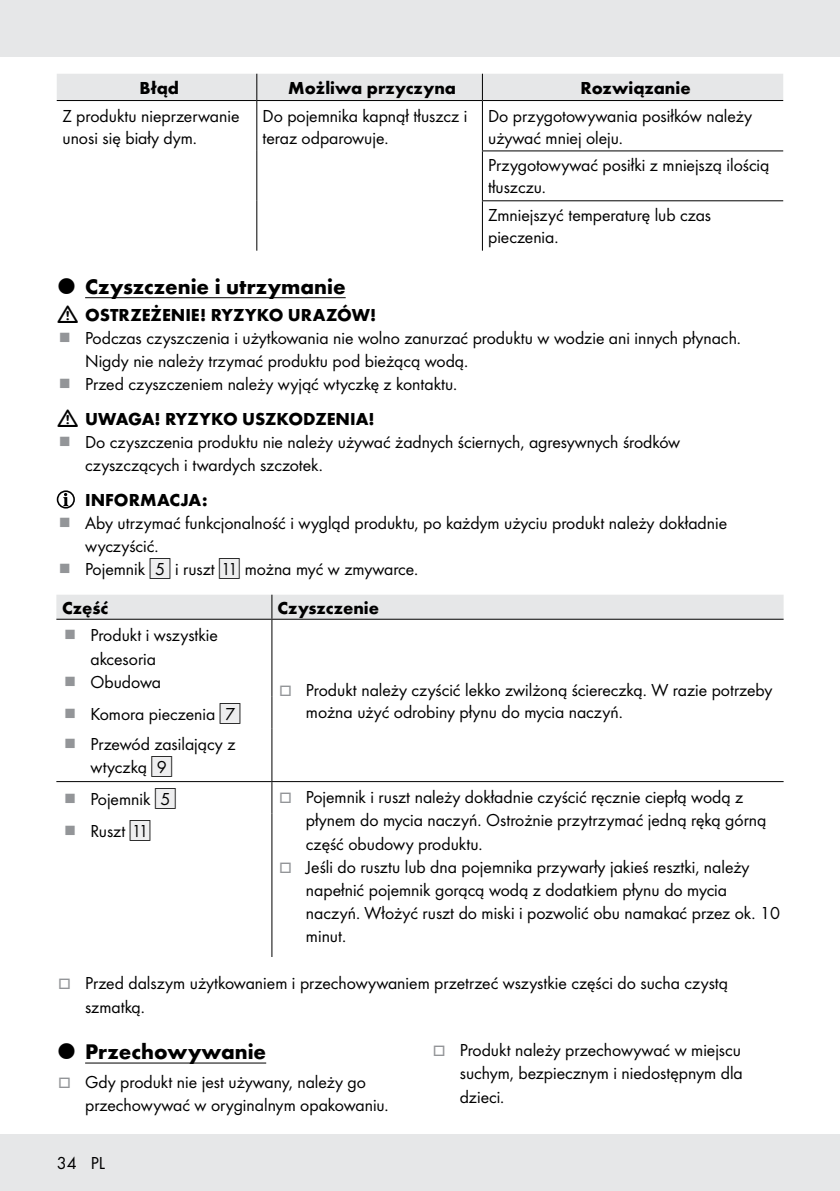
<style>
.page{position:relative;width:840px;height:1191px;background:#fff}
.page>*{position:absolute;margin:0;border:0;box-sizing:border-box;transform-origin:0 0}
.t1{font:700 22px "Futura";color:#000}
.t2{font:18px/23.2px "Futura Boo";color:#000}
.t3{font:700 18px "Futura";color:#000}
.s1{font-family:"IMP Lidl Num Box";font-size:15.8px;color:#eeeeef}
.s2{font-family:"IMP Lidl Num Box";font-size:15.8px}
.s3{color:#939598}
</style>
<div class="page">
<div style="left:0;top:1134px;width:839px;height:57px;background:#e6e7e8"></div>
<div style="left:0;top:0;width:839px;height:57px;background:#e6e7e8"></div>
<div style="left:57px;top:74px;width:725px;height:26px;background:#e6e7e8"></div>
<hr style="left:57px;top:100px;width:200px;height:1px;background:#000">
<hr style="left:257px;top:100px;width:225px;height:1px;background:#000">
<hr style="left:256px;top:101px;width:1px;height:50px;background:#000">
<hr style="left:482px;top:100px;width:300px;height:1px;background:#000">
<hr style="left:481px;top:101px;width:1px;height:49px;background:#000">
<hr style="left:256px;top:151px;width:1px;height:50px;background:#000">
<hr style="left:481px;top:150px;width:301px;height:1px;background:#000">
<hr style="left:481px;top:151px;width:1px;height:49px;background:#000">
<hr style="left:256px;top:201px;width:1px;height:50px;background:#000">
<hr style="left:481px;top:200px;width:301px;height:1px;background:#000">
<hr style="left:481px;top:201px;width:1px;height:50px;background:#000">
<hr style="left:85px;top:297px;width:260px;height:1px;background:#000">
<div style="left:57px;top:490px;width:18px;height:18px;border:2px solid #000;border-radius:50%"></div>
<svg style="left:63px;top:493px;width:5px;height:13px"></svg>
<hr style="left:56px;top:781px;width:216px;height:1px;background:#000">
<hr style="left:272px;top:781px;width:511px;height:1px;background:#000">
<svg style="left:56px;top:594px;width:727px;height:25px"></svg>
<hr style="left:271px;top:620px;width:1px;height:76px;background:#000">
<hr style="left:271px;top:696px;width:1px;height:32px;background:#000">
<hr style="left:271px;top:728px;width:1px;height:53px;background:#000">
<hr style="left:271px;top:782px;width:1px;height:31px;background:#000">
<hr style="left:271px;top:813px;width:1px;height:138px;background:#000">
<hr style="left:56px;top:619px;width:216px;height:1px;background:#000">
<hr style="left:272px;top:619px;width:511px;height:1px;background:#000">
<hr style="left:85px;top:1062px;width:181px;height:1px;background:#000">
<p class="t3" style="left:139px;top:74px;width:41px">Błąd</p>
<p class="t3" style="left:288px;top:74px;width:169px">Możliwa przyczyna</p>
<p class="t3" style="left:580px;top:74px;width:111px">Rozwiązanie</p>
<p class="t2" style="left:62px;top:104px;width:178px;line-height:22px">Z produktu nieprzerwanie unosi się biały dym.</p>
<p class="t2" style="left:262px;top:104px;width:206px;line-height:22px">Do pojemnika kapnął tłuszcz i teraz odparowuje.</p>
<p class="t2" style="left:488px;top:104px;width:265px;line-height:22px">Do przygotowywania posiłków należy używać mniej oleju.</p>
<p class="t2" style="left:488px;top:153px;width:283px;line-height:22px">Przygotowywać posiłki z mniejszą ilością tłuszczu.</p>
<p class="t2" style="left:488px;top:203px;width:224px;line-height:22px">Zmniejszyć temperaturę lub czas pieczenia.</p>
<p class="t1" style="left:85px;top:270px;width:262px">Czyszczenie i utrzymanie</p>
<p class="t3" style="left:85px;top:301px;width:292px">OSTRZEŻENIE! RYZYKO URAZÓW!</p>
<p class="t2" style="left:85px;top:325px;width:654px">Podczas czyszczenia i użytkowania nie wolno zanurzać produktu w wodzie ani innych płynach.<br>Nigdy nie należy trzymać produktu pod bieżącą wodą.<br>Przed czyszczeniem należy wyjąć wtyczkę z kontaktu.</p>
<p class="t3" style="left:85px;top:405px;width:291px">UWAGA! RYZYKO USZKODZENIA!</p>
<p class="t2" style="left:85px;top:429px;width:596px">Do czyszczenia produktu nie należy używać żadnych ściernych, agresywnych środków czyszczących i twardych szczotek.</p>
<p class="t3" style="left:85px;top:486px;width:124px">INFORMACJA:</p>
<p class="t2" style="left:85px;top:510px;width:643px">Aby utrzymać funkcjonalność i wygląd produktu, po każdym użyciu produkt należy dokładnie wyczyścić.<br>Pojemnik <span class="s1">[</span><span class="s2">5]</span> i ruszt <span class="s1">[</span><span class="s2">11]</span> można myć w zmywarce.</p>
<p class="t3" style="left:62px;top:594px;width:48px">Część</p>
<p class="t3" style="left:277px;top:594px;width:103px">Czyszczenie</p>
<p class="t2" style="left:90px;top:623px;width:129px">Produkt i wszystkie akcesoria<br>Obudowa</p>
<p class="t2" style="left:279px;top:677px;width:494px"><span class="s3">□</span> Produkt należy czyścić lekko zwilżoną ściereczką. W razie potrzeby</p>
<p class="t2" style="left:90px;top:701px;width:152px">Komora pieczenia <span class="s1">[</span><span class="s2">7]</span></p>
<p class="t2" style="left:306px;top:699px;width:316px">można użyć odrobiny płynu do mycia naczyń.</p>
<p class="t2" style="left:90px;top:731px;width:146px">Przewód zasilający z wtyczką <span class="s1">[</span><span class="s2">9]</span></p>
<p class="t2" style="left:90px;top:786px;width:87px">Pojemnik <span class="s1">[</span><span class="s2">5]</span></p>
<p class="t2" style="left:306px;top:784px;width:462px;text-indent:-27px"><span class="s3">□</span> Pojemnik i ruszt należy dokładnie czyścić ręcznie ciepłą wodą z płynem do mycia naczyń. Ostrożnie przytrzymać jedną ręką górną część obudowy produktu.</p>
<p class="t2" style="left:306px;top:854px;width:475px;text-indent:-27px"><span class="s3">□</span> Jeśli do rusztu lub dna pojemnika przywarły jakieś resztki, należy napełnić pojemnik gorącą wodą z dodatkiem płynu do mycia naczyń. Włożyć ruszt do miski i pozwolić obu namakać przez ok. 10 minut.</p>
<p class="t2" style="left:90px;top:818px;width:62px">Ruszt <span class="s1">[</span><span class="s2">11]</span></p>
<p class="t2" style="left:85px;top:971px;width:644px;text-indent:-27px"><span class="s3">□</span> Przed dalszym użytkowaniem i przechowywaniem przetrzeć wszystkie części do sucha czystą szmatką.</p>
<p class="t1" style="left:85px;top:1035px;width:182px">Przechowywanie</p>
<p class="t2" style="left:85px;top:1069px;width:302px;text-indent:-27px"><span class="s3">□</span> Gdy produkt nie jest używany, należy go przechowywać w oryginalnym opakowaniu.</p>
<p class="t2" style="left:459px;top:1037px;width:284px;text-align:justify;text-indent:-27px"><span class="s3">□</span> Produkt należy przechowywać w miejscu suchym, bezpiecznym i niedostępnym dla dzieci.</p>
<p class="t2" style="left:57px;top:1150px;width:50px">34 PL</p>
</div>
